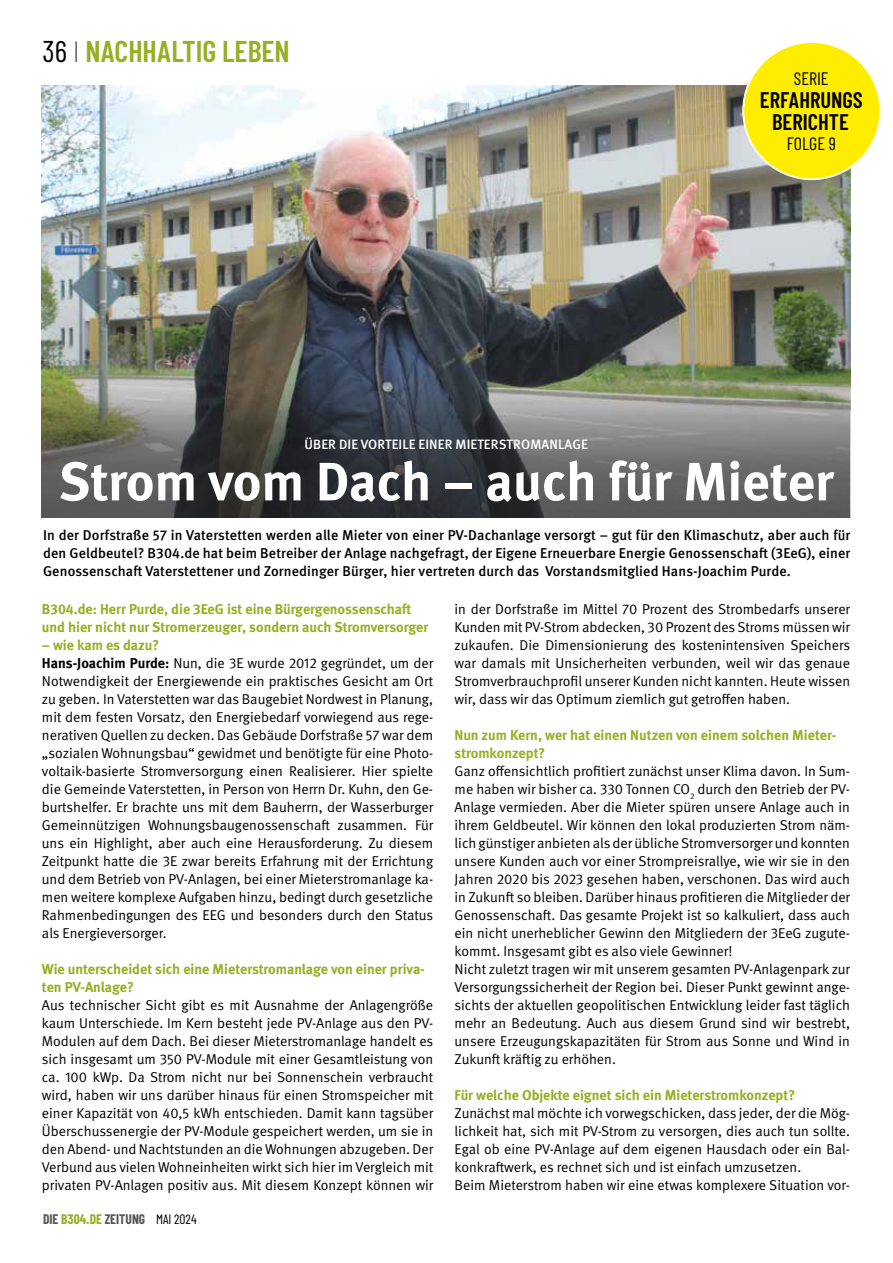
<style>
.page{position:relative;width:893px;height:1263px;background:#fff}
.page>*{position:absolute;margin:0;border:0;box-sizing:border-box;transform-origin:0 0}
.t1{font:700 54px "DGUV Meta";color:#fff}
.t2{font:600 30px "Barlow Condensed";color:#96af23}
.t3{font:600 22.5px/22.5px "Barlow Condensed";color:#000;text-align:center}
.t4{font:18px "Barlow Condensed";color:#000}
.t5{font:14.25px/18px "DGUV Meta";color:#000}
.t6{font:500 14.25px/18px "DGUV Meta";letter-spacing:.005em;color:#000;text-align:justify}
.t7{font:700 14.25px/18px "DGUV Meta";color:#96af23}
.t8{font:500 13.5px "DGUV Meta";letter-spacing:.01em;color:#fff}
.t9{font:700 13.5px "Barlow Condensed";color:#575756}
.s1{font-weight:400;color:#000}
.s2{font-weight:100;color:#000}
.s3{font-weight:700;color:#96af23}
.s4{font-weight:700}
.s5{color:#96af23}
</style>
<div class="page">
<img style="left:42px;top:85px;width:808px;height:433px">
<div style="left:743px;top:42px;width:137px;height:137px;background:#ffed00;border-radius:50%"></div>
<img style="left:42px;top:335px;width:807px;height:183px">
<h2 class="t2" style="left:43px;top:32px;width:249px"><span class="s1">36</span> <span class="s2">I</span> NACHHALTIG LEBEN</h2>
<p class="t4" style="left:794px;top:66px;width:36px">SERIE</p>
<h3 class="t3" style="left:760px;top:88px;width:104px">ERFAHRUNGS<br>BERICHTE</h3>
<p class="t4" style="left:787px;top:130px;width:51px">FOLGE 9</p>
<p class="t8" style="left:305px;top:437px;width:285px">ÜBER DIE VORTEILE EINER MIETERSTROMANLAGE</p>
<h1 class="t1" style="left:59px;top:449px;width:776px">Strom vom Dach – auch für Mieter</h1>
<p class="t6" style="left:43px;top:526px;width:809px">In der Dorfstraße 57 in Vaterstetten werden alle Mieter von einer PV-Dachanlage versorgt – gut für den Klimaschutz, aber auch für den Geldbeutel? B304.de hat beim Betreiber der Anlage nachgefragt, der Eigene Erneuerbare Energie Genossenschaft (3EeG), einer Genossenschaft Vaterstettener und Zornedinger Bürger, hier vertreten durch das Vorstandsmitglied Hans-Joachim Purde.</p>
<p class="t5" style="left:455px;top:601px;width:397px;text-align:justify">in der Dorfstraße im Mittel 70 Prozent des Strombedarfs unserer Kunden mit PV-Strom abdecken, 30 Prozent des Stroms müssen wir zukaufen. Die Dimensionierung des kostenintensiven Speichers war damals mit Unsicherheiten verbunden, weil wir das genaue Stromverbrauchprofil unserer Kunden nicht kannten. Heute wissen wir, dass wir das Optimum ziemlich gut getroffen haben.</p>
<p class="t7" style="left:455px;top:727px;width:383px">Nun zum Kern, wer hat einen Nutzen von einem solchen Mieter&shy;stromkonzept?</p>
<p class="t5" style="left:455px;top:763px;width:397px">Ganz offensichtlich profitiert zunächst unser Klima davon. In Sum&shy;me haben wir bisher ca. 330 Tonnen CO<sub>2</sub> durch den Betrieb der PV-Anlage vermieden. Aber die Mieter spüren unsere Anlage auch in ihrem Geldbeutel. Wir können den lokal produzierten Strom näm&shy;lich günstiger anbieten als der übliche Stromversorger und konnten unsere Kunden auch vor einer Strompreisrallye, wie wir sie in den Jahren 2020 bis 2023 gesehen haben, verschonen. Das wird auch in Zukunft so bleiben. Darüber hinaus profitieren die Mitglieder der Genossenschaft. Das gesamte Projekt ist so kalkuliert, dass auch ein nicht unerheblicher Gewinn den Mitgliedern der 3EeG zugute&shy;kommt. Insgesamt gibt es also viele Gewinner!<br>Nicht zuletzt tragen wir mit unserem gesamten PV-Anlagenpark zur Versorgungssicherheit der Region bei. Dieser Punkt gewinnt ange&shy;sichts der aktuellen geopolitischen Entwicklung leider fast täglich mehr an Bedeutung. Auch aus diesem Grund sind wir bestrebt, unsere Erzeugungskapazitäten für Strom aus Sonne und Wind in Zukunft kräftig zu erhöhen.</p>
<p class="t7" style="left:455px;top:1087px;width:342px">Für welche Objekte eignet sich ein Mieterstromkonzept?</p>
<p class="t5" style="left:455px;top:1105px;width:397px">Zunächst mal möchte ich vorwegschicken, dass jeder, der die Mög&shy;lichkeit hat, sich mit PV-Strom zu versorgen, dies auch tun sollte.<br>Egal ob eine PV-Anlage auf dem eigenen Hausdach oder ein Bal&shy;konkraftwerk, es rechnet sich und ist einfach umzusetzen.<br>Beim Mieterstrom haben wir eine etwas komplexere Situation vor-</p>
<p class="t7" style="left:42px;top:601px;width:388px">B304.de: Herr Purde, die 3EeG ist eine Bürgergenossenschaft und hier nicht nur Stromerzeuger, sondern auch Stromversorger</p>
<p class="t5" style="left:42px;top:637px;width:393px"><span class="s3">– wie kam es dazu?<br></span><span class="s4">Hans-Joachim Purde:</span> Nun, die 3E wurde 2012 gegründet, um der Notwendigkeit der Energiewende ein praktisches Gesicht am Ort zu geben. In Vaterstetten war das Baugebiet Nordwest in Planung, mit dem festen Vorsatz, den Energiebedarf vorwiegend aus rege&shy;nerativen Quellen zu decken. Das Gebäude Dorfstraße 57 war dem „sozialen Wohnungsbau“ gewidmet und benötigte für eine Photo&shy;voltaik-basierte Stromversorgung einen Realisierer. Hier spielte die Gemeinde Vaterstetten, in Person von Herrn Dr. Kuhn, den Ge&shy;burtshelfer. Er brachte uns mit dem Bauherrn, der Wasserburger Gemeinnützigen Wohnungsbaugenossenschaft zusammen. Für uns ein Highlight, aber auch eine Herausforderung. Zu diesem Zeitpunkt hatte die 3E zwar bereits Erfahrung mit der Errichtung und dem Betrieb von PV-Anlagen, bei einer Mieterstromanlage ka&shy;men weitere komplexe Aufgaben hinzu, bedingt durch gesetzliche Rahmenbedingungen des EEG und besonders durch den Status als Energieversorger.</p>
<p class="t7" style="left:42px;top:961px;width:384px">Wie unterscheidet sich eine Mieterstromanlage von einer priva&shy;ten PV-Anlage?</p>
<p class="t5" style="left:42px;top:997px;width:393px;text-align:justify">Aus technischer Sicht gibt es mit Ausnahme der Anlagengröße kaum Unterschiede. Im Kern besteht jede PV-Anlage aus den PV-Modulen auf dem Dach. Bei dieser Mieterstromanlage handelt es sich insgesamt um 350 PV-Module mit einer Gesamtleistung von ca. 100 kWp. Da Strom nicht nur bei Sonnenschein verbraucht wird, haben wir uns darüber hinaus für einen Stromspeicher mit einer Kapazität von 40,5 kWh entschieden. Damit kann tagsüber Überschussenergie der PV-Module gespeichert werden, um sie in den Abend- und Nachtstunden an die Wohnungen abzugeben. Der Verbund aus vielen Wohneinheiten wirkt sich hier im Vergleich mit privaten PV-Anlagen positiv aus. Mit diesem Konzept können wir</p>
<p class="t9" style="left:43px;top:1211px;width:155px">DIE <span class="s5">B304.DE</span> ZEITUNG <span class="s1">MAI 2024</span></p>
</div>
